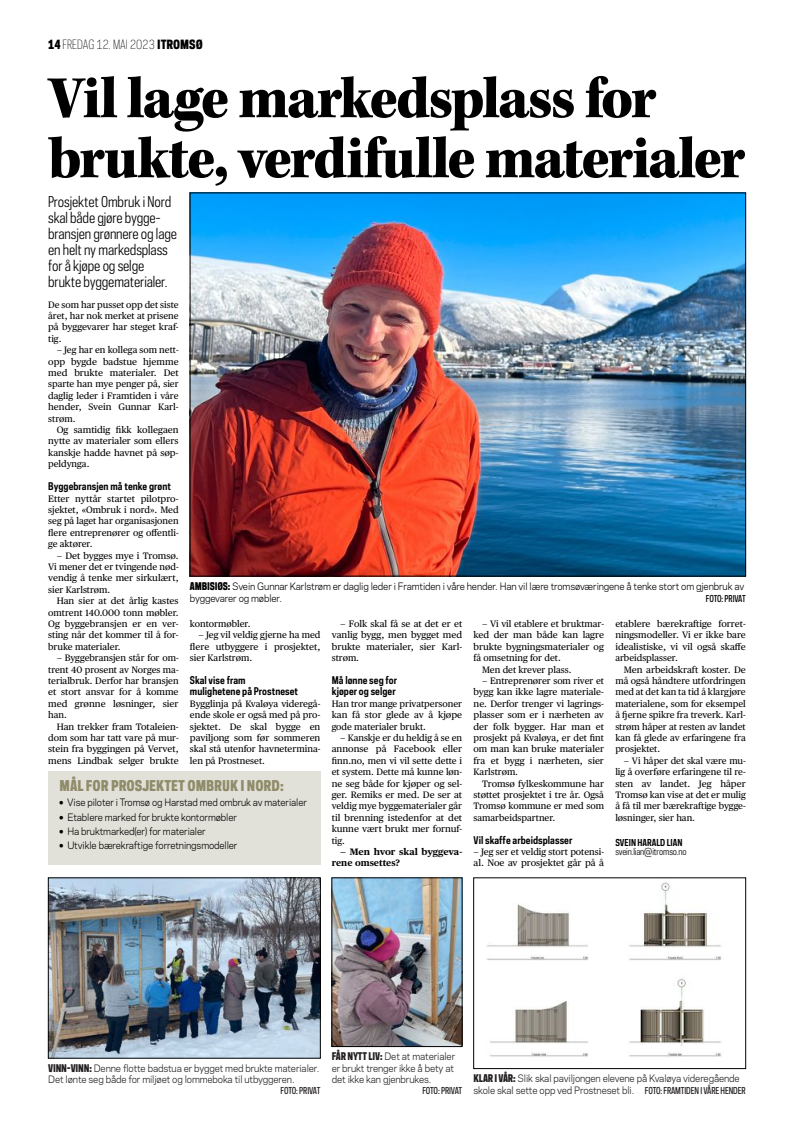
<style>
.page{position:relative;width:794px;height:1134px;background:#fff}
.page>*{position:absolute;margin:0;border:0;box-sizing:border-box;transform-origin:0 0}
.t1{font:62px/60px "Kepler Std Black Scn";letter-spacing:-.035em;color:#000}
.t2{font:14px/16px "Polaris Condensed";letter-spacing:-.01em;color:#000}
.t3{font:800 14px "Polaris Condensed";color:#908c6b}
.t4{font:300 12px "Polaris Condensed";color:#000}
.t5{font:700 10px/11.4px "Polaris Condensed";letter-spacing:.005em;color:#000}
.t6{font:9.6px/11.4px "Galaxie Polaris";letter-spacing:-.015em;color:#231f20;scale:.95 1}
.t7{font:9.6px/11.4px "Galaxie Polaris";letter-spacing:-.015em;color:#000;scale:.95 1}
.t8{font:9.6px "Galaxie Polaris";letter-spacing:-.015em;color:#000;scale:.94 1}
.t9{font:9.3px/11.4px "Publico Text";color:#000;text-align:justify}
.t10{font:700 9.3px/11.4px "Publico Text";letter-spacing:-.005em;color:#000}
.t11{font:500 9px "Polaris Condensed";letter-spacing:-.02em;color:#231f20;scale:.95 1}
.t12{font:9px "Polaris Condensed";letter-spacing:-.01em;color:#000}
.t13{font:700 9px "Polaris Condensed";color:#000}
.t14{font:500 9px "Polaris Condensed";letter-spacing:-.02em;color:#000;scale:.95 1}
.s1{font-weight:800}
.s2{font-family:"Polaris Condensed";font-weight:800;font-size:10px}
.s3{font-family:"Poynter Agate One";font-weight:700}
.s4{font-family:"Polaris Condensed";font-weight:500;font-size:9px}
</style>
<div class="page">
<img style="left:192px;top:195px;width:552px;height:379px">
<img style="left:50px;top:880px;width:268px;height:176px">
<div style="left:48px;top:878px;width:272px;height:180px;border:1px solid #000"></div>
<img style="left:334px;top:880px;width:126px;height:165px">
<div style="left:332px;top:878px;width:130px;height:169px;border:1px solid #000"></div>
<img style="left:487px;top:882px;width:234px;height:175px">
<div style="left:473px;top:878px;width:273px;height:191px;border:1px solid #000"></div>
<div style="left:48px;top:771px;width:272px;height:94px;background:#e2e1d9"></div>
<p class="t4" style="left:48px;top:37px;width:156px"><span class="s1">14</span> FREDAG 12. MAI 2023 <span class="s1">ITROMSØ</span></p>
<h1 class="t1" style="left:48px;top:69px;width:698px">Vil lage markedsplass for brukte, verdifulle materialer</h1>
<h2 class="t2" style="left:48px;top:193px;width:130px">Prosjektet Ombruk i Nord skal både gjøre bygge&shy;bransjen grønnere og lage en helt ny markedsplass for å kjøpe og selge brukte byggematerialer.</h2>
<p class="t9" style="left:48px;top:298px;width:132px">De som har pusset opp det siste året, har nok merket at prisene på byggevarer har steget kraf&shy;tig.</p>
<p class="t9" style="left:48px;top:344px;width:132px;text-indent:9px">– Jeg har en kollega som nett&shy;opp bygde badstue hjemme med brukte materialer. Det sparte han mye penger på, sier daglig leder i Framtiden i våre hender, Svein Gunnar Karl&shy;strøm.</p>
<p class="t9" style="left:48px;top:424px;width:132px;text-indent:9px">Og samtidig fikk kollegaen nytte av materialer som ellers kanskje hadde havnet på søp&shy;peldynga.</p>
<p class="t5" style="left:48px;top:480px;width:124px">Byggebransjen må tenke grønt</p>
<p class="t9" style="left:48px;top:492px;width:132px">Etter nyttår startet pilotpro&shy;sjektet, «Ombruk i nord». Med seg på laget har organisasjonen flere entreprenører og offentli&shy;ge aktører.</p>
<p class="t9" style="left:48px;top:549px;width:132px;text-indent:9px">– Det bygges mye i Tromsø.<br>Vi mener det er tvingende nød&shy;vendig å tenke mer sirkulært, sier Karlstrøm.</p>
<p class="t9" style="left:48px;top:595px;width:132px;text-indent:9px">Han sier at det årlig kastes omtrent 140.000 tonn møbler.<br>Og byggebransjen er en ver&shy;sting når det kommer til å for&shy;bruke materialer.</p>
<p class="t9" style="left:48px;top:652px;width:132px;text-indent:9px">– Byggebransjen står for om&shy;trent 40 prosent av Norges ma&shy;terialbruk. Derfor har bransjen et stort ansvar for å komme med grønne løsninger, sier han.</p>
<p class="t9" style="left:48px;top:720px;width:132px;text-indent:9px">Han trekker fram Totaleien&shy;dom som har tatt vare på mur&shy;stein fra byggingen på Vervet, mens Lindbak selger brukte</p>
<p class="t7" style="left:190px;top:580px;width:585px"><span class="s2">AMBISIØS:</span> Svein Gunnar Karlstrøm er daglig leder i Framtiden i våre hender. Han vil lære tromsøværingene å tenke stort om gjenbruk av byggevarer og møbler.</p>
<p class="t14" style="left:706px;top:592px;width:43px">FOTO: PRIVAT</p>
<p class="t9" style="left:332px;top:617px;width:132px;text-indent:9px">– Folk skal få se at det er et vanlig bygg, men bygget med brukte materialer, sier Karl&shy;strøm.</p>
<p class="t5" style="left:332px;top:674px;width:67px">Må lønne seg for kjøper og selger</p>
<p class="t9" style="left:332px;top:697px;width:132px">Han tror mange privatpersoner kan få stor glede av å kjøpe gode materialer brukt.</p>
<p class="t9" style="left:332px;top:731px;width:132px;text-indent:9px">– Kanskje er du heldig å se en annonse på Facebook eller finn.no, men vi vil sette dette i et system. Dette må kunne løn&shy;ne seg både for kjøper og sel&shy;ger. Remiks er med. De ser at veldig mye byggematerialer går til brenning istedenfor at det kunne vært brukt mer fornuf&shy;tig.</p>
<p class="t10" style="left:332px;top:845px;width:132px;text-indent:9px">– Men hvor skal byggeva&shy;rene omsettes?</p>
<p class="t9" style="left:615px;top:617px;width:132px">etablere bærekraftige forret&shy;ningsmodeller. Vi er ikke bare idealistiske, vi vil også skaffe arbeidsplasser.</p>
<p class="t9" style="left:615px;top:663px;width:132px;text-indent:8px">Men arbeidskraft koster. De må også håndtere utfordringen med at det kan ta tid å klargjøre materialene, som for eksempel å fjerne spikre fra treverk. Karl&shy;strøm håper at resten av landet kan få glede av erfaringene fra prosjektet.</p>
<p class="t9" style="left:615px;top:754px;width:132px;text-indent:8px">– Vi håper det skal være mu&shy;lig å overføre erfaringene til re&shy;sten av landet. Jeg håper Tromsø kan vise at det er mulig å få til mer bærekraftige bygge&shy;løsninger, sier han.</p>
<p class="t13" style="left:615px;top:837px;width:69px">SVEIN HARALD LIAN</p>
<p class="t12" style="left:615px;top:845px;width:73px">svein.lian@itromso.no</p>
<p class="t9" style="left:190px;top:617px;width:62px">kontormøbler.</p>
<p class="t9" style="left:190px;top:629px;width:132px;text-indent:9px">– Jeg vil veldig gjerne ha med flere utbyggere i prosjektet, sier Karlstrøm.</p>
<p class="t5" style="left:190px;top:674px;width:110px">Skal vise fram mulighetene på Prostneset</p>
<p class="t9" style="left:190px;top:697px;width:132px">Bygglinja på Kvaløya videregå&shy;ende skole er også med på pro&shy;sjektet. De skal bygge en paviljong som før sommeren skal stå utenfor havnetermina&shy;len på Prostneset.</p>
<p class="t9" style="left:482px;top:617px;width:123px">– Vi vil etablere et bruktmar-</p>
<p class="t9" style="left:473px;top:629px;width:132px">ked der man både kan lagre</p>
<p class="t9" style="left:473px;top:640px;width:132px">brukte bygningsmaterialer og</p>
<p class="t9" style="left:473px;top:652px;width:89px">få omsetning for det.</p>
<p class="t9" style="left:482px;top:663px;width:91px">Men det krever plass.</p>
<p class="t9" style="left:473px;top:674px;width:132px;text-indent:8px">– Entreprenører som river et bygg kan ikke lagre materiale&shy;ne. Derfor trenger vi lagrings&shy;plasser som er i nærheten av der folk bygger. Har man et prosjekt på Kvaløya, er det fint om man kan bruke materialer fra et bygg i nærheten, sier Karlstrøm.</p>
<p class="t9" style="left:473px;top:777px;width:132px;text-indent:8px">Tromsø fylkeskommune har støttet prosjektet i tre år. Også Tromsø kommune er med som samarbeidspartner.</p>
<p class="t5" style="left:473px;top:834px;width:100px">Vil skaffe arbeidsplasser</p>
<p class="t9" style="left:473px;top:845px;width:132px">– Jeg ser et veldig stort potensi&shy;al. Noe av prosjektet går på å</p>
<h2 class="t3" style="left:60px;top:776px;width:226px">MÅL FOR PROSJEKTET OMBRUK I NORD:</h2>
<p class="t8" style="left:60px;top:795px;width:265px"><span class="s3">•</span> Vise piloter i Tromsø og Harstad med ombruk av materialer</p>
<p class="t7" style="left:60px;top:811px;width:188px"><span class="s3">•</span> Etablere marked for brukte kontormøbler</p>
<p class="t7" style="left:60px;top:825px;width:155px"><span class="s3">•</span> Ha bruktmarked(er) for materialer</p>
<p class="t7" style="left:60px;top:839px;width:189px"><span class="s3">•</span> Utvikle bærekraftige forretningsmodeller</p>
<p class="t6" style="left:48px;top:1062px;width:287px"><span class="s2">VINN-VINN:</span> Denne flotte badstua er bygget med brukte materialer.<br>Det lønte seg både for miljøet og lommeboka til utbyggeren.</p>
<p class="t11" style="left:280px;top:1085px;width:43px">FOTO: PRIVAT</p>
<p class="t6" style="left:332px;top:1050px;width:131px"><span class="s2">FÅR NYTT LIV:</span> Det at materialer er brukt trenger ikke å bety at det ikke kan gjenbrukes.</p>
<p class="t11" style="left:422px;top:1085px;width:43px">FOTO: PRIVAT</p>
<p class="t6" style="left:473px;top:1072px;width:288px"><span class="s2">KLAR I VÅR:</span> Slik skal paviljongen elevene på Kvaløya videregående skole skal sette opp ved Prostneset bli. <span class="s4">FOTO: FRAMTIDEN I VÅRE HENDER</span></p>
</div>
